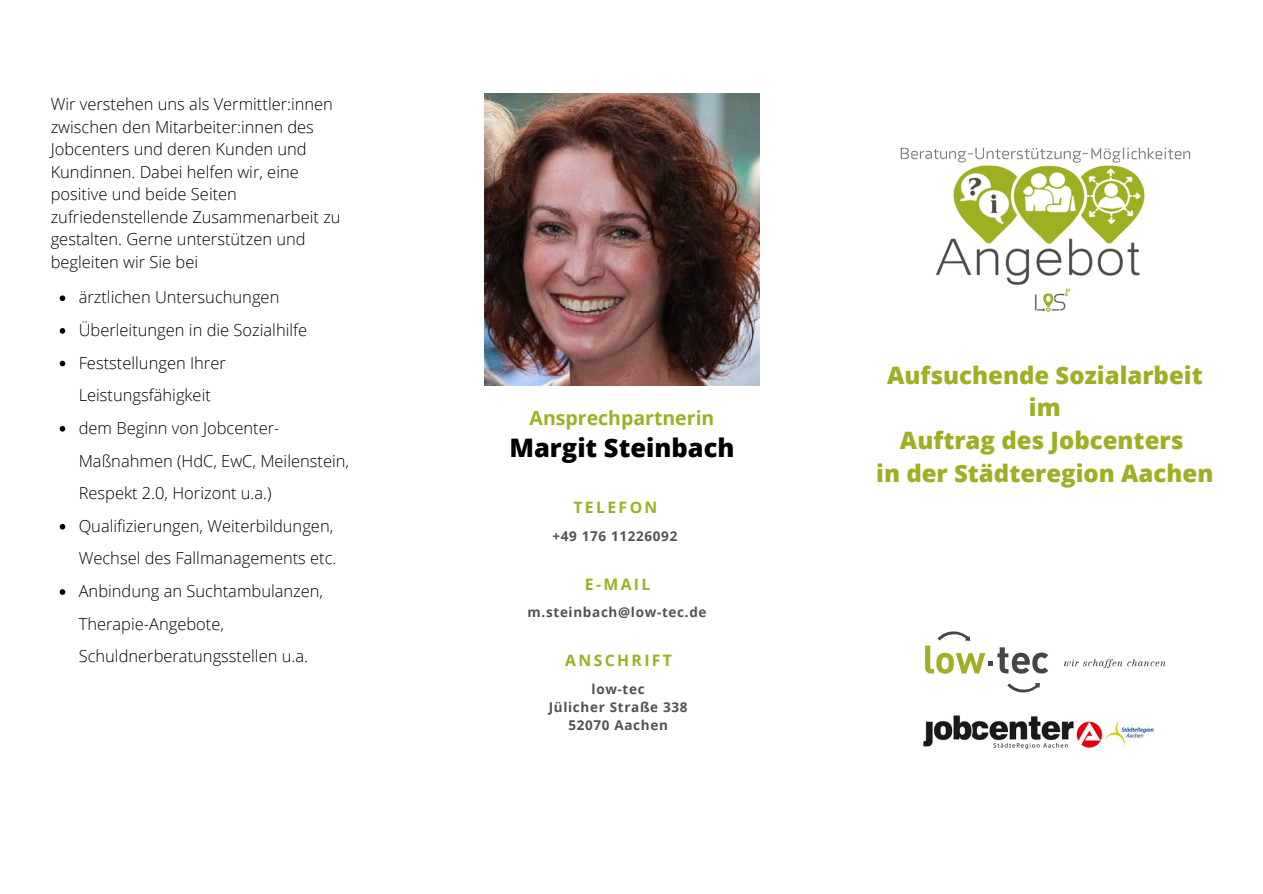
<style>
.page{position:relative;width:1263px;height:894px;background:#fff}
.page>*{position:absolute;margin:0;border:0;box-sizing:border-box;transform-origin:0 0}
.t1{font:800 25.5px "Open Sans";color:#000}
.t2{font:800 24px/32.5px "Open Sans";color:#9eaf24;text-align:center}
.t3{font:700 19.5px "Open Sans";color:#9eaf24}
.t4{font:300 16.5px/32.5px "Open Sans";color:#000}
.t5{font:700 15.75px "Open Sans";letter-spacing:.15em;color:#9eaf24}
.t6{font:700 13.5px/18px "Open Sans";letter-spacing:.05em;color:#525252;text-align:center}
</style>
<div class="page">
<img style="left:900px;top:147px;width:291px;height:165px">
<svg style="left:925px;top:631px;width:123px;height:42px"></svg>
<svg style="left:1007px;top:683px;width:33px;height:9px"></svg>
<svg style="left:1064px;top:659px;width:101px;height:9px"></svg>
<img style="left:923px;top:715px;width:231px;height:35px">
<img style="left:485px;top:94px;width:274px;height:291px">
<svg style="left:60px;top:295px;width:5px;height:6px"></svg>
<svg style="left:60px;top:328px;width:5px;height:5px"></svg>
<svg style="left:60px;top:360px;width:5px;height:6px"></svg>
<svg style="left:60px;top:426px;width:5px;height:5px"></svg>
<svg style="left:60px;top:523px;width:5px;height:6px"></svg>
<svg style="left:60px;top:589px;width:5px;height:5px"></svg>
<p class="t4" style="left:51px;top:92px;width:291px;line-height:22.5px">Wir verstehen uns als Vermittler:innen zwischen den Mitarbeiter:innen des Jobcenters und deren Kunden und Kundinnen. Dabei helfen wir, eine positive und beide Seiten zufriedenstellende Zusammenarbeit zu gestalten. Gerne unterstützen und begleiten wir Sie bei</p>
<p class="t4" style="left:79px;top:280px;width:272px">ärztlichen Untersuchungen<br>Überleitungen in die Sozialhilfe<br>Feststellungen Ihrer<br>Leistungsfähigkeit<br>dem Beginn von Jobcenter-<br>Maßnahmen (HdC, EwC, Meilenstein,<br>Respekt 2.0, Horizont u.a.)<br>Qualifizierungen, Weiterbildungen,<br>Wechsel des Fallmanagements etc.<br>Anbindung an Suchtambulanzen,<br>Therapie-Angebote,<br>Schuldnerberatungsstellen u.a.</p>
<p class="t3" style="left:530px;top:404px;width:186px">Ansprechpartnerin</p>
<h1 class="t1" style="left:509px;top:430px;width:227px">Margit Steinbach</h1>
<p class="t5" style="left:573px;top:496px;width:85px">TELEFON</p>
<p class="t6" style="left:552px;top:526px;width:126px">+49 176 11226092</p>
<p class="t5" style="left:585px;top:572px;width:67px">E-MAIL</p>
<p class="t6" style="left:528px;top:603px;width:180px">m.steinbach@low-tec.de</p>
<p class="t5" style="left:565px;top:649px;width:108px">ANSCHRIFT</p>
<p class="t6" style="left:549px;top:679px;width:140px">low-tec<br>Jülicher Straße 338<br>52070 Aachen</p>
<h2 class="t2" style="left:876px;top:358px;width:339px">Aufsuchende Sozialarbeit im<br>Auftrag des Jobcenters<br>in der Städteregion Aachen</h2>
</div>
